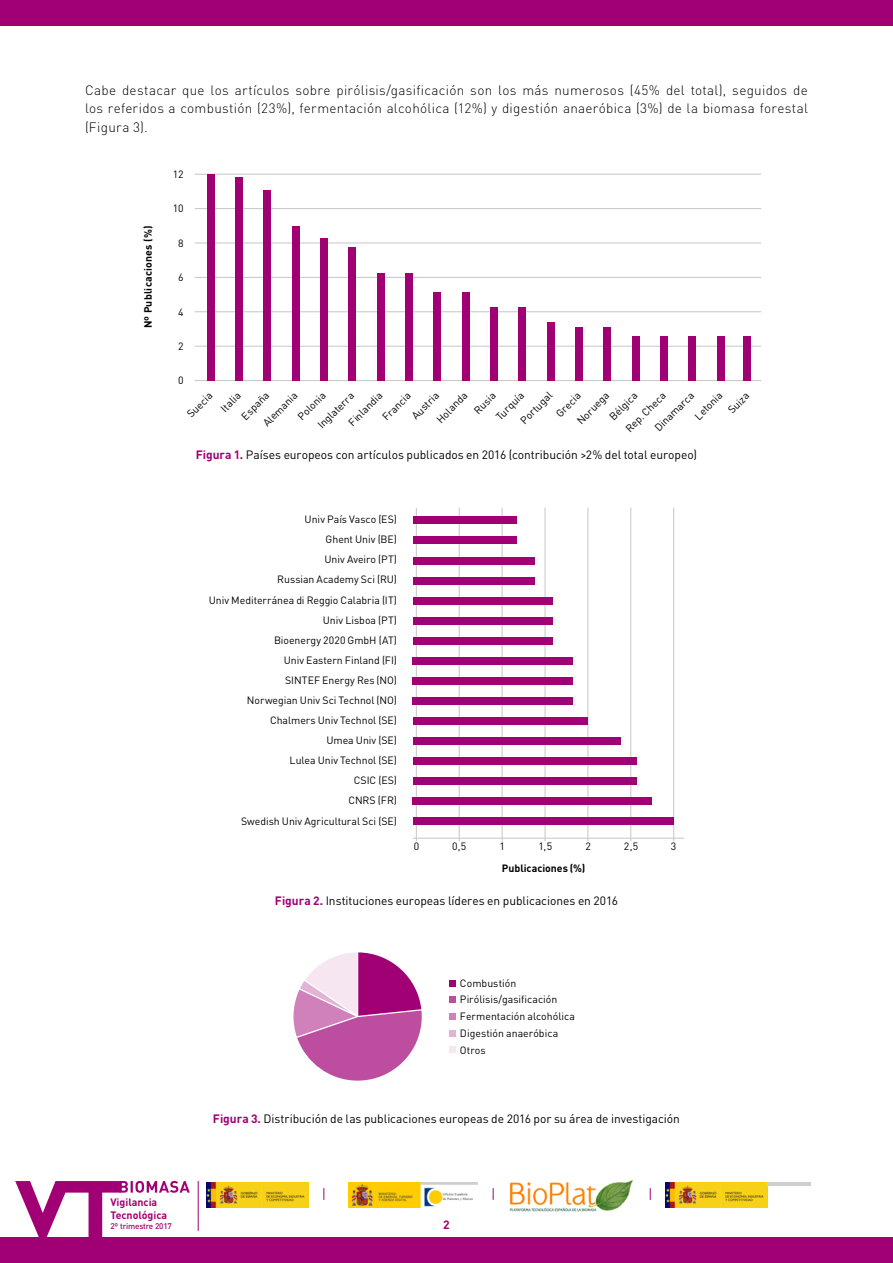
<style>
.page{position:relative;width:893px;height:1263px;background:#fff}
.page>*{position:absolute;margin:0;border:0;box-sizing:border-box;transform-origin:0 0}
.t1{font:300 13.5px/18.8px "DIN Pro";letter-spacing:.02em;color:#000;text-align:justify}
.t2{font:12px "DIN Pro";letter-spacing:-.005em;color:#000}
.t3{font:700 12px "DIN Pro";color:#a10075}
.t4{font:700 10.65px/12.8px "DIN Pro";color:#a10075}
.t5{font:10.5px/20.1px "DIN Pro";color:#000}
.t6{font:700 10.5px "DIN Pro";letter-spacing:.02em;color:#000}
.t7{font:700 10.5px "DIN Pro";color:#000}
.t8{font:500 8.1px "DIN Pro";letter-spacing:-.02em;color:#a10075}
.s1{font-weight:700;color:#a10075}
</style>
<div class="page">
<div style="left:0;top:1237px;width:893px;height:26px;background:#a10075"></div>
<hr style="left:198px;top:1181px;width:1px;height:50px;background:#a10075">
<div style="left:0;top:0;width:893px;height:26px;background:#a10075"></div>
<svg style="left:15px;top:1181px;width:175px;height:56px"></svg>
<svg style="left:293px;top:952px;width:129px;height:128px"></svg>
<svg style="left:449px;top:980px;width:6px;height:6px"></svg>
<div style="left:449px;top:996px;width:6px;height:7px;background:#bd4d9f"></div>
<svg style="left:449px;top:1013px;width:6px;height:6px"></svg>
<svg style="left:449px;top:1030px;width:6px;height:6px"></svg>
<div style="left:449px;top:1046px;width:6px;height:7px;background:#f6e6f1"></div>
<hr style="left:413px;top:838px;width:271px;height:1px;background:#c6c6c6">
<hr style="left:416px;top:508px;width:1px;height:333px;background:#c6c6c6">
<hr style="left:459px;top:508px;width:1px;height:333px;background:#c6c6c6">
<hr style="left:502px;top:508px;width:1px;height:333px;background:#c6c6c6">
<hr style="left:545px;top:508px;width:1px;height:333px;background:#c6c6c6">
<hr style="left:588px;top:508px;width:1px;height:333px;background:#c6c6c6">
<hr style="left:631px;top:508px;width:1px;height:333px;background:#c6c6c6">
<hr style="left:673px;top:508px;width:1px;height:333px;background:#c6c6c6">
<div style="left:413px;top:517px;width:104px;height:7px;background:#a10075"></div>
<div style="left:413px;top:537px;width:104px;height:7px;background:#a10075"></div>
<div style="left:413px;top:557px;width:122px;height:7px;background:#a10075"></div>
<div style="left:413px;top:577px;width:122px;height:7px;background:#a10075"></div>
<div style="left:413px;top:597px;width:139px;height:7px;background:#a10075"></div>
<div style="left:413px;top:617px;width:139px;height:7px;background:#a10075"></div>
<div style="left:413px;top:637px;width:139px;height:7px;background:#a10075"></div>
<div style="left:413px;top:657px;width:160px;height:7px;background:#a10075"></div>
<div style="left:413px;top:677px;width:160px;height:7px;background:#a10075"></div>
<div style="left:413px;top:697px;width:160px;height:7px;background:#a10075"></div>
<div style="left:413px;top:717px;width:175px;height:8px;background:#a10075"></div>
<div style="left:413px;top:738px;width:207px;height:7px;background:#a10075"></div>
<div style="left:413px;top:758px;width:223px;height:7px;background:#a10075"></div>
<div style="left:413px;top:778px;width:223px;height:7px;background:#a10075"></div>
<div style="left:413px;top:798px;width:239px;height:7px;background:#a10075"></div>
<div style="left:413px;top:818px;width:260px;height:7px;background:#a10075"></div>
<hr style="left:195px;top:380px;width:566px;height:1px;background:#c6c6c6">
<hr style="left:195px;top:346px;width:566px;height:1px;background:#c6c6c6">
<hr style="left:195px;top:311px;width:566px;height:1px;background:#c6c6c6">
<hr style="left:195px;top:277px;width:566px;height:1px;background:#c6c6c6">
<hr style="left:195px;top:243px;width:566px;height:1px;background:#c6c6c6">
<hr style="left:195px;top:208px;width:566px;height:1px;background:#c6c6c6">
<hr style="left:195px;top:174px;width:566px;height:1px;background:#c6c6c6">
<div style="left:349px;top:247px;width:7px;height:134px;background:#a10075"></div>
<div style="left:547px;top:322px;width:7px;height:59px;background:#a10075"></div>
<div style="left:377px;top:273px;width:7px;height:108px;background:#a10075"></div>
<div style="left:575px;top:327px;width:7px;height:54px;background:#a10075"></div>
<div style="left:405px;top:273px;width:7px;height:108px;background:#a10075"></div>
<div style="left:604px;top:327px;width:7px;height:54px;background:#a10075"></div>
<div style="left:207px;top:174px;width:7px;height:207px;background:#a10075"></div>
<div style="left:235px;top:177px;width:7px;height:204px;background:#a10075"></div>
<div style="left:264px;top:190px;width:7px;height:191px;background:#a10075"></div>
<div style="left:292px;top:226px;width:7px;height:155px;background:#a10075"></div>
<div style="left:320px;top:238px;width:7px;height:143px;background:#a10075"></div>
<div style="left:434px;top:292px;width:7px;height:89px;background:#a10075"></div>
<div style="left:632px;top:336px;width:7px;height:45px;background:#a10075"></div>
<div style="left:462px;top:292px;width:7px;height:89px;background:#a10075"></div>
<div style="left:660px;top:336px;width:7px;height:45px;background:#a10075"></div>
<div style="left:490px;top:307px;width:7px;height:74px;background:#a10075"></div>
<div style="left:689px;top:336px;width:7px;height:45px;background:#a10075"></div>
<div style="left:519px;top:307px;width:7px;height:74px;background:#a10075"></div>
<div style="left:717px;top:336px;width:7px;height:45px;background:#a10075"></div>
<div style="left:744px;top:336px;width:7px;height:45px;background:#a10075"></div>
<img style="left:509px;top:1179px;width:124px;height:33px">
<svg style="left:493px;top:1188px;width:1px;height:12px"></svg>
<svg style="left:323px;top:1188px;width:1px;height:12px"></svg>
<svg style="left:650px;top:1188px;width:1px;height:12px"></svg>
<img style="left:207px;top:1182px;width:101px;height:25px">
<img style="left:666px;top:1182px;width:101px;height:25px">
<hr style="left:767px;top:1182px;width:43px;height:3px;background:#cecece">
<img style="left:767px;top:1185px;width:43px;height:22px">
<img style="left:348px;top:1182px;width:130px;height:25px">
<p class="t1" style="left:85px;top:79px;width:724px">Cabe destacar que los artículos sobre pirólisis/gasificación son los más numerosos (45% del total), seguidos de los referidos a combustión (23%), fermentación alcohólica (12%) y digestión anaeróbica (3%) de la biomasa forestal (Figura 3).</p>
<p class="t5" style="left:173px;top:163px;width:12px">12</p>
<p class="t6" style="left:139px;top:328px;width:104px;rotate:-90deg">Nº Publicaciones (%)</p>
<p class="t5" style="left:173px;top:197px;width:12px">10</p>
<p class="t5" style="left:178px;top:232px;width:7px">8</p>
<p class="t5" style="left:178px;top:266px;width:7px">6</p>
<p class="t5" style="left:178px;top:301px;width:7px">4</p>
<p class="t5" style="left:178px;top:335px;width:7px">2</p>
<p class="t5" style="left:178px;top:369px;width:7px">0</p>
<p class="t5" style="left:342px;top:416px;width:44px;rotate:-45deg">Finlandia</p>
<p class="t5" style="left:536px;top:393px;width:32px;text-indent:-30px;rotate:-45deg">Portugal<br>Grecia</p>
<p class="t5" style="left:181px;top:408px;width:32px;rotate:-45deg">Suecia</p>
<p class="t5" style="left:215px;top:402px;width:25px;rotate:-45deg">Italia</p>
<p class="t5" style="left:235px;top:410px;width:36px;rotate:-45deg">España</p>
<p class="t5" style="left:257px;top:417px;width:45px;rotate:-45deg">Alemania</p>
<p class="t5" style="left:292px;top:410px;width:36px;rotate:-45deg">Polonia</p>
<p class="t5" style="left:311px;top:419px;width:48px;rotate:-45deg">Inglaterra</p>
<p class="t5" style="left:416px;top:399px;width:40px;text-indent:-15px;rotate:-45deg">Austria<br>Holanda</p>
<p class="t5" style="left:603px;top:410px;width:56px;rotate:-45deg">Bélgica<br>Rep. Checa</p>
<p class="t5" style="left:468px;top:404px;width:27px;rotate:-45deg">Rusia</p>
<p class="t5" style="left:648px;top:422px;width:52px;rotate:-45deg">Dinamarca</p>
<p class="t5" style="left:376px;top:411px;width:37px;rotate:-45deg">Francia</p>
<p class="t5" style="left:571px;top:414px;width:42px;rotate:-45deg">Noruega</p>
<p class="t5" style="left:490px;top:410px;width:36px;rotate:-45deg">Turquía</p>
<p class="t5" style="left:709px;top:390px;width:27px;line-height:18.9px;text-indent:-28px;rotate:-45deg">Letonia<br>Suiza</p>
<p class="t2" style="left:196px;top:445px;width:503px"><span class="s1">Figura 1.</span> Países europeos con artículos publicados en 2016 (contribución &gt;2% del total europeo)</p>
<p class="t5" style="left:209px;top:508px;width:190px;text-align:right">Univ País Vasco (ES)<br>Ghent Univ (BE)<br>Univ Aveiro (PT)<br>Russian Academy Sci (RU)<br>Univ Mediterránea di Reggio Calabria (IT)<br>Univ Lisboa (PT)<br>Bioenergy 2020 GmbH (AT)<br>Univ Eastern Finland (FI)<br>SINTEF Energy Res (NO)<br>Norwegian Univ Sci Technol (NO)<br>Chalmers Univ Technol (SE)<br>Umea Univ (SE)<br>Lulea Univ Technol (SE)<br>CSIC (ES)<br>CNRS (FR)<br>Swedish Univ Agricultural Sci (SE)</p>
<p class="t5" style="left:414px;top:835px;width:7px">0</p>
<p class="t5" style="left:452px;top:835px;width:16px">0,5</p>
<p class="t5" style="left:500px;top:835px;width:7px">1</p>
<p class="t5" style="left:538px;top:835px;width:15px">1,5</p>
<p class="t5" style="left:585px;top:835px;width:7px">2</p>
<p class="t5" style="left:624px;top:835px;width:16px">2,5</p>
<p class="t5" style="left:671px;top:835px;width:7px">3</p>
<p class="t7" style="left:502px;top:859px;width:85px">Publicaciones (%)</p>
<p class="t2" style="left:275px;top:891px;width:345px"><span class="s1">Figura 2.</span> Instituciones europeas líderes en publicaciones en 2016</p>
<p class="t5" style="left:460px;top:973px;width:117px;line-height:16.8px">Combustión<br>Pirólisis/gasificación<br>Fermentación alcohólica<br>Digestión anaeróbica<br>Otros</p>
<p class="t2" style="left:213px;top:1109px;width:468px"><span class="s1">Figura 3.</span> Distribución de las publicaciones europeas de 2016 por su área de investigación</p>
<p class="t4" style="left:110px;top:1194px;width:58px">Vigilancia<br>Tecnológica</p>
<p class="t8" style="left:110px;top:1219px;width:63px">2º trimestre 2017</p>
<p class="t3" style="left:443px;top:1215px;width:8px">2</p>
</div>
